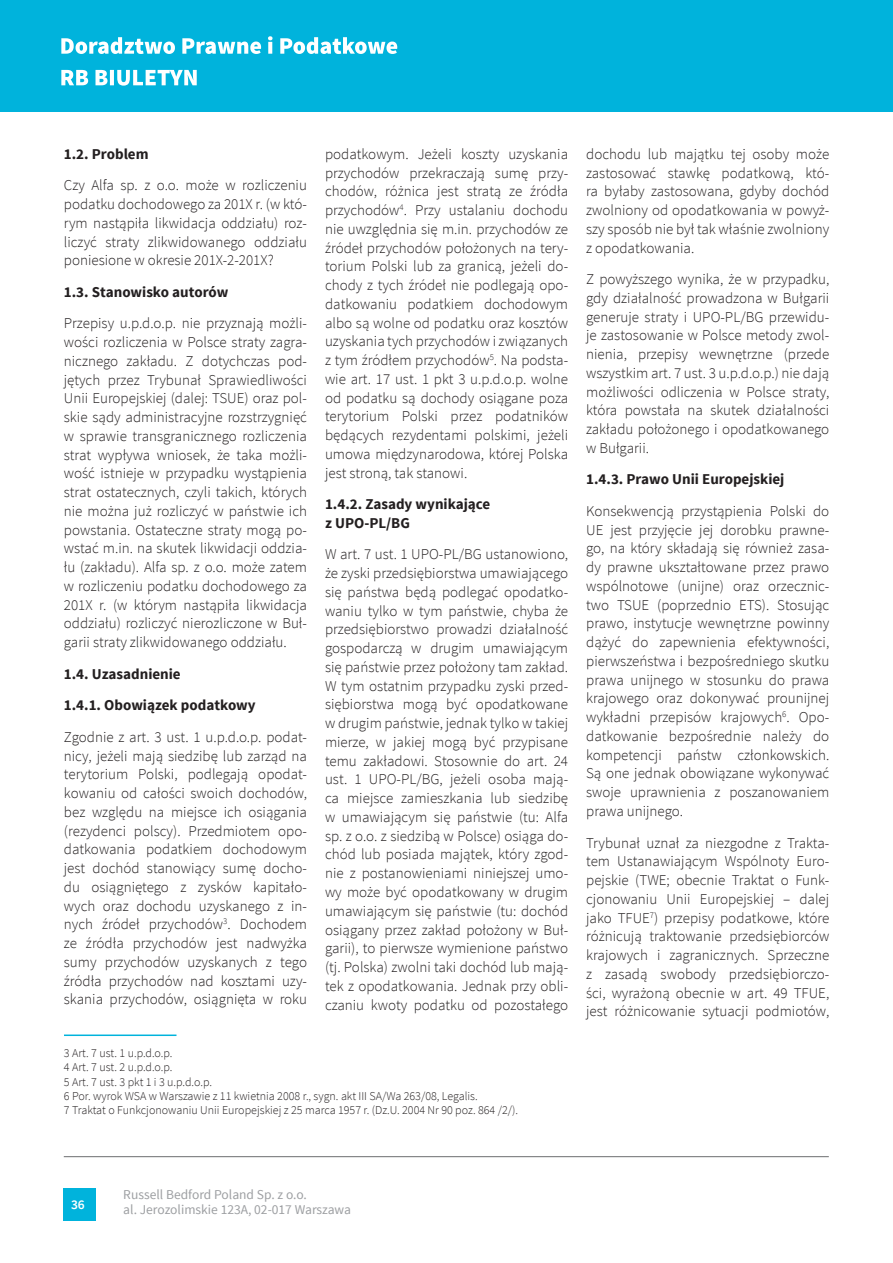
<style>
.page{position:relative;width:893px;height:1263px;background:#fff}
.page>*{position:absolute;margin:0;border:0;box-sizing:border-box;transform-origin:0 0}
.Tekst_główny{font:300 15px/18.8px "Source Sans Pro";color:#231f20;text-align:justify}
.Tekst_główny-2{font:700 15px/18.8px "Source Sans Pro";color:#231f20}
.t1{font:13.5px/15px "Source Sans Pro";color:#9d9fa2}
.t2{font:600 13.5px "Source Sans Pro";color:#fff}
.Przypis{font:300 12px "Source Sans Pro";color:#231f20}
</style>
<div class="page">
<hr style="left:64px;top:1156px;width:765px;height:1px;background:#6c6d70">
<div style="left:0;top:0;width:893px;height:112px;background:#00b3dc"></div>
<div style="left:63px;top:1188px;width:33px;height:33px;background:#00b3dc"></div>
<svg style="left:61px;top:69px;width:136px;height:17px"></svg>
<svg style="left:61px;top:36px;width:336px;height:18px"></svg>
<hr style="left:64px;top:1034px;width:112px;height:2px;background:#00b3dc">
<p class="Tekst_główny-2" style="left:64px;top:145px;width:86px">1.2. Problem</p>
<p class="Tekst_główny" style="left:64px;top:176px;width:245px">Czy Alfa sp. z o.o. może w rozliczeniu podatku dochodowego za 201X r. (w któ&shy;rym nastąpiła likwidacja oddziału) roz&shy;liczyć straty zlikwidowanego oddziału poniesione w okresie 201X-2-201X?</p>
<p class="Tekst_główny-2" style="left:64px;top:283px;width:166px">1.3. Stanowisko autorów</p>
<p class="Tekst_główny" style="left:64px;top:314px;width:245px">Przepisy u.p.d.o.p. nie przyznają możli&shy;wości rozliczenia w Polsce straty zagra&shy;nicznego zakładu. Z dotychczas pod&shy;jętych przez Trybunał Sprawiedliwości Unii Europejskiej (dalej: TSUE) oraz pol&shy;skie sądy administracyjne rozstrzygnięć w sprawie transgranicznego rozliczenia strat wypływa wniosek, że taka możli&shy;wość istnieje w przypadku wystąpienia strat ostatecznych, czyli takich, których nie można już rozliczyć w państwie ich powstania. Ostateczne straty mogą po&shy;wstać m.in. na skutek likwidacji oddzia&shy;łu (zakładu). Alfa sp. z o.o. może zatem w rozliczeniu podatku dochodowego za 201X r. (w którym nastąpiła likwidacja oddziału) rozliczyć nierozliczone w Buł&shy;garii straty zlikwidowanego oddziału.</p>
<p class="Tekst_główny-2" style="left:64px;top:665px;width:118px">1.4. Uzasadnienie</p>
<p class="Tekst_główny-2" style="left:64px;top:696px;width:193px">1.4.1. Obowiązek podatkowy</p>
<p class="Tekst_główny" style="left:64px;top:727px;width:245px">Zgodnie z art. 3 ust. 1 u.p.d.o.p. podat&shy;nicy, jeżeli mają siedzibę lub zarząd na terytorium Polski, podlegają opodat&shy;kowaniu od całości swoich dochodów, bez względu na miejsce ich osiągania (rezydenci polscy). Przedmiotem opo&shy;datkowania podatkiem dochodowym jest dochód stanowiący sumę docho&shy;du osiągniętego z zysków kapitało&shy;wych oraz dochodu uzyskanego z in&shy;nych źródeł przychodów<sup>3</sup>. Dochodem ze źródła przychodów jest nadwyżka sumy przychodów uzyskanych z tego źródła przychodów nad kosztami uzy&shy;skania przychodów, osiągnięta w roku</p>
<p class="Tekst_główny" style="left:325px;top:145px;width:245px">podatkowym. Jeżeli koszty uzyskania przychodów przekraczają sumę przy&shy;chodów, różnica jest stratą ze źródła przychodów<sup>4</sup>. Przy ustalaniu dochodu nie uwzględnia się m.in. przychodów ze źródeł przychodów położonych na tery&shy;torium Polski lub za granicą, jeżeli do&shy;chody z tych źródeł nie podlegają opo&shy;datkowaniu podatkiem dochodowym albo są wolne od podatku oraz kosztów uzyskania tych przychodów i związanych z tym źródłem przychodów<sup>5</sup>. Na podsta&shy;wie art. 17 ust. 1 pkt 3 u.p.d.o.p. wolne od podatku są dochody osiągane poza terytorium Polski przez podatników będących rezydentami polskimi, jeżeli umowa międzynarodowa, której Polska jest stroną, tak stanowi.</p>
<p class="Tekst_główny-2" style="left:325px;top:495px;width:167px">1.4.2. Zasady wynikające z UPO-PL/BG</p>
<p class="Tekst_główny" style="left:325px;top:545px;width:245px">W art. 7 ust. 1 UPO-PL/BG ustanowiono, że zyski przedsiębiorstwa umawiającego się państwa będą podlegać opodatko&shy;waniu tylko w tym państwie, chyba że przedsiębiorstwo prowadzi działalność gospodarczą w drugim umawiającym się państwie przez położony tam zakład.<br>W tym ostatnim przypadku zyski przed&shy;siębiorstwa mogą być opodatkowane w drugim państwie, jednak tylko w takiej mierze, w jakiej mogą być przypisane temu zakładowi. Stosownie do art. 24 ust. 1 UPO-PL/BG, jeżeli osoba mają&shy;ca miejsce zamieszkania lub siedzibę w umawiającym się państwie (tu: Alfa sp. z o.o. z siedzibą w Polsce) osiąga do&shy;chód lub posiada majątek, który zgod&shy;nie z postanowieniami niniejszej umo&shy;wy może być opodatkowany w drugim umawiającym się państwie (tu: dochód osiągany przez zakład położony w Buł&shy;garii), to pierwsze wymienione państwo (tj. Polska) zwolni taki dochód lub mają&shy;tek z opodatkowania. Jednak przy obli&shy;czaniu kwoty podatku od pozostałego</p>
<p class="Przypis" style="left:64px;top:1045px;width:110px">3 Art. 7 ust. 1 u.p.d.o.p.</p>
<p class="Przypis" style="left:64px;top:1060px;width:110px">4 Art. 7 ust. 2 u.p.d.o.p.</p>
<p class="Przypis" style="left:64px;top:1074px;width:150px">5 Art. 7 ust. 3 pkt 1 i 3 u.p.d.o.p.</p>
<p class="Przypis" style="left:64px;top:1089px;width:415px">6 Por. wyrok WSA w Warszawie z 11 kwietnia 2008 r., sygn. akt III SA/Wa 263/08, Legalis.</p>
<p class="Przypis" style="left:64px;top:1103px;width:456px">7 Traktat o Funkcjonowaniu Unii Europejskiej z 25 marca 1957 r. (Dz.U. 2004 Nr 90 poz. 864 /2/).</p>
<p class="Tekst_główny" style="left:586px;top:145px;width:245px">dochodu lub majątku tej osoby może zastosować stawkę podatkową, któ&shy;ra byłaby zastosowana, gdyby dochód zwolniony od opodatkowania w powyż&shy;szy sposób nie był tak właśnie zwolniony z opodatkowania.</p>
<p class="Tekst_główny" style="left:586px;top:270px;width:245px">Z powyższego wynika, że w przypadku, gdy działalność prowadzona w Bułgarii generuje straty i UPO-PL/BG przewidu&shy;je zastosowanie w Polsce metody zwol&shy;nienia, przepisy wewnętrzne (przede wszystkim art. 7 ust. 3 u.p.d.o.p.) nie dają możliwości odliczenia w Polsce straty, która powstała na skutek działalności zakładu położonego i opodatkowanego w Bułgarii.</p>
<p class="Tekst_główny-2" style="left:586px;top:471px;width:200px">1.4.3. Prawo Unii Europejskiej</p>
<p class="Tekst_główny" style="left:586px;top:502px;width:245px">Konsekwencją przystąpienia Polski do UE jest przyjęcie jej dorobku prawne&shy;go, na który składają się również zasa&shy;dy prawne ukształtowane przez prawo wspólnotowe (unijne) oraz orzecznic&shy;two TSUE (poprzednio ETS). Stosując prawo, instytucje wewnętrzne powinny dążyć do zapewnienia efektywności, pierwszeństwa i bezpośredniego skutku prawa unijnego w stosunku do prawa krajowego oraz dokonywać prounijnej wykładni przepisów krajowych<sup>6</sup>. Opo&shy;datkowanie bezpośrednie należy do kompetencji państw członkowskich.<br>Są one jednak obowiązane wykonywać swoje uprawnienia z poszanowaniem prawa unijnego.</p>
<p class="Tekst_główny" style="left:586px;top:833px;width:245px">Trybunał uznał za niezgodne z Trakta&shy;tem Ustanawiającym Wspólnoty Euro&shy;pejskie (TWE; obecnie Traktat o Funk&shy;cjonowaniu Unii Europejskiej – dalej jako TFUE<sup>7</sup>) przepisy podatkowe, które różnicują traktowanie przedsiębiorców krajowych i zagranicznych. Sprzeczne z zasadą swobody przedsiębiorczo&shy;ści, wyrażoną obecnie w art. 49 TFUE, jest różnicowanie sytuacji podmiotów,</p>
<p class="t2" style="left:71px;top:1196px;width:15px">36</p>
<p class="t1" style="left:123px;top:1187px;width:229px">Russell Bedford Poland Sp. z o.o.<br>al. Jerozolimskie 123A, 02-017 Warszawa</p>
</div>
